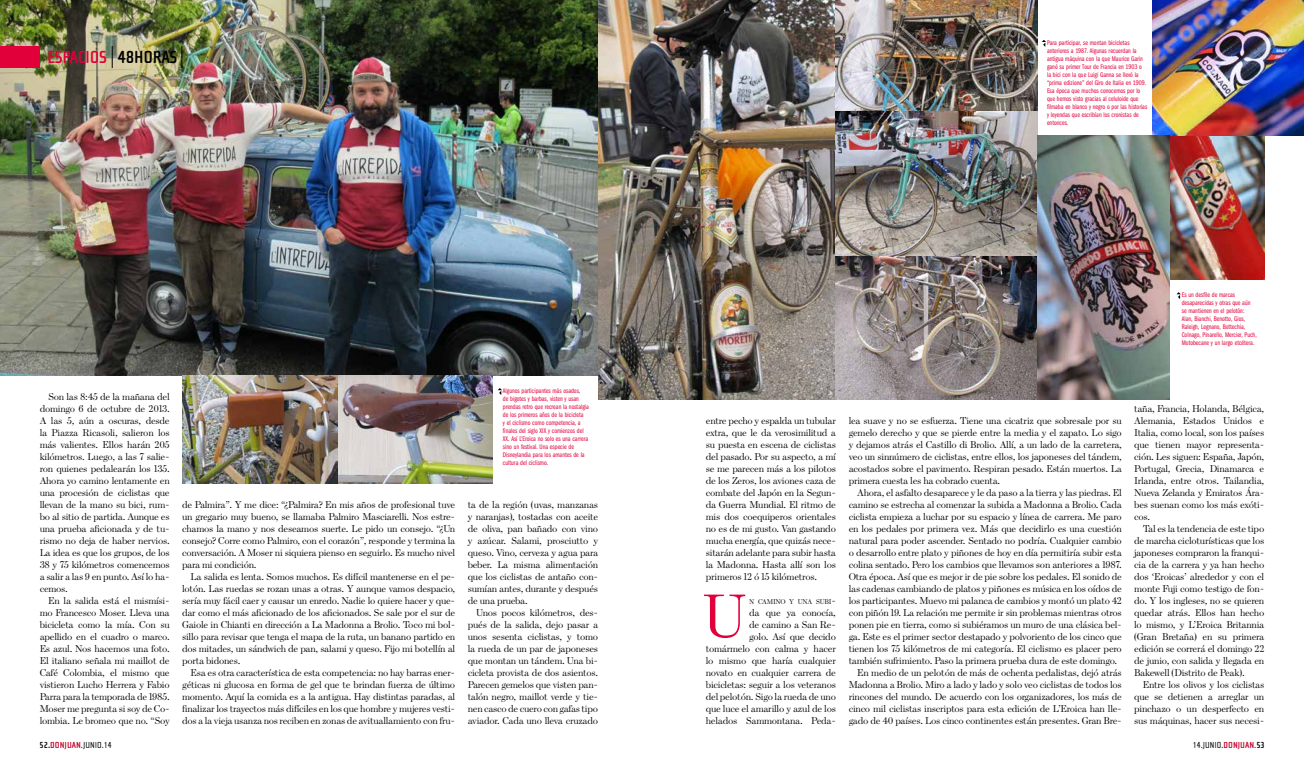
<style>
.page{position:relative;width:1304px;height:780px;background:#fff}
.page>*{position:absolute;margin:0;border:0;box-sizing:border-box;transform-origin:0 0}
.t1{font:300 62px "Escrow";color:#e2003b}
.t2{font:700 18px "Cholla Sans";letter-spacing:-.015em;color:#e2003b}
.t3{font:300 10px/12px "Escrow";letter-spacing:-.025em;color:#000;text-align:justify}
.t4{font:9px "Cholla Sans";color:#000}
.t5{font:7px/8px "Franklin Gothic Book Comp";color:#e2003b}
.t6{font:300 7px "Escrow";letter-spacing:-.035em;color:#000}
.s1{color:#000}
.s2{font-weight:700}
.s3{font-weight:700;color:#c1002a}
.s4{font-size:10px}
</style>
<div class="page">
<img style="left:0;top:0;width:598px;height:376px">
<div style="left:0;top:46px;width:39px;height:22px;background:#e2003b"></div>
<svg style="left:112px;top:46px;width:1px;height:22px"></svg>
<svg style="left:182px;top:46px;width:1px;height:22px"></svg>
<svg style="left:498px;top:388px;width:4px;height:7px"></svg>
<svg style="left:1042px;top:40px;width:4px;height:7px"></svg>
<svg style="left:1176px;top:292px;width:5px;height:7px"></svg>
<img style="left:182px;top:376px;width:310px;height:108px">
<img style="left:598px;top:0;width:439px;height:400px">
<img style="left:1169px;top:136px;width:95px;height:144px">
<img style="left:1153px;top:0;width:151px;height:136px">
<img style="left:1037px;top:136px;width:132px;height:264px">
<h2 class="t2" style="left:47px;top:48px;width:123px">ESPACIOS <span class="s1">48HORAS</span></h2>
<p class="t3" style="left:40px;top:390px;width:132px;text-indent:8px">Son las 8:45 de la mañana del domingo 6 de octubre de 2013.<br>A las 5, aún a oscuras, desde la Piazza Ricasoli, salieron los más valientes. Ellos harán 205 kilómetros. Luego, a las 7 salie&shy;ron quienes pedalearán los 135.<br>Ahora yo camino lentamente en una procesión de ciclistas que llevan de la mano su bici, rum&shy;bo al sitio de partida. Aunque es una prueba aficionada y de tu&shy;rismo no deja de haber nervios.<br>La idea es que los grupos, de los 38 y 75 kilómetros comencemos a salir a las 9 en punto. Así lo ha&shy;cemos.</p>
<p class="t3" style="left:40px;top:594px;width:132px;text-indent:8px">En la salida está el mismísi&shy;mo Francesco Moser. Lleva una bicicleta como la mía. Con su apellido en el cuadro o marco.<br>Es azul. Nos hacemos una foto.<br>El italiano señala mi maillot de Café Colombia, el mismo que vistieron Lucho Herrera y Fabio Parra para la temporada de 1985.<br>Moser me pregunta si soy de Co&shy;lombia. Le bromeo que no. “Soy</p>
<p class="t4" style="left:40px;top:739px;width:74px"><span class="s2">52.</span><span class="s3">DONJUAN</span>.JUNIO.14</p>
<p class="t5" style="left:503px;top:387px;width:88px">Algunos participantes más osados,<br>de bigotes y barbas, visten y usan prendas retro que recrean la nostalgia de los primeros años de la bicicleta<br>y el ciclismo como competencia, a finales del siglo XIX y comienzos del XX. Así L’Eroica no solo es una carrera sino un festival. Una especie de Disneylandia para los amantes de la cultura del ciclismo.</p>
<p class="t3" style="left:182px;top:498px;width:275px">de Palmira”. Y me dice: “¿Palmira? En mis años de profesional tuve un gregario muy bueno, se llamaba Palmiro Masciarelli. Nos estre&shy;chamos la mano y nos deseamos suerte. Le pido un consejo. “¿Un consejo? Corre como Palmiro, con el corazón”, responde y termina la conversación. A Moser ni siquiera pienso en seguirlo. Es mucho nivel para mi condición.</p>
<p class="t3" style="left:182px;top:570px;width:275px;text-indent:8px">La salida es lenta. Somos muchos. Es difícil mantenerse en el pe&shy;lotón. Las ruedas se rozan unas a otras. Y aunque vamos despacio, sería muy fácil caer y causar un enredo. Nadie lo quiere hacer y que&shy;dar como el más aficionado de los aficionados. Se sale por el sur de Gaiole in Chianti en dirección a La Madonna a Brolio. Toco mi bol&shy;sillo para revisar que tenga el mapa de la ruta, un banano partido en dos mitades, un sándwich de pan, salami y queso. Fijo mi botellín al porta bidones.</p>
<p class="t3" style="left:182px;top:666px;width:275px;text-indent:9px">Esa es otra característica de esta competencia: no hay barras ener&shy;géticas ni glucosa en forma de gel que te brindan fuerza de último momento. Aquí la comida es a la antigua. Hay distintas paradas, al finalizar los trayectos más difíciles en los que hombre y mujeres vesti&shy;dos a la vieja usanza nos reciben en zonas de avituallamiento con fru-</p>
<p class="t3" style="left:468px;top:498px;width:132px">ta de la región (uvas, manzanas y naranjas), tostadas con aceite de oliva, pan bañado con vino y azúcar. Salami, prosciutto y queso. Vino, cerveza y agua para beber. La misma alimentación que los ciclistas de antaño con&shy;sumían antes, durante y después de una prueba.</p>
<p class="t3" style="left:468px;top:606px;width:132px;text-indent:8px">Unos pocos kilómetros, des&shy;pués de la salida, dejo pasar a unos sesenta ciclistas, y tomo la rueda de un par de japoneses que montan un tándem. Una bi&shy;cicleta provista de dos asientos.<br>Parecen gemelos que visten pan&shy;talón negro, maillot verde y tie&shy;nen casco de cuero con gafas tipo aviador. Cada uno lleva cruzado</p>
<p class="t5" style="left:1047px;top:39px;width:102px">Para participar, se montan bicicletas anteriores a 1987. Algunas recuerdan la antigua máquina con la que Maurice Garin ganó su primer Tour de Francia en 1903 o la bici con la que Luigi Ganna se llevó la “prima edizione” del Giro de Italia en 1909.<br>Esa época que muchos conocemos por lo que hemos visto gracias al celuloide que filmaba en blanco y negro o por las historias y leyendas que escribían los cronistas de entonces.</p>
<p class="t5" style="left:1182px;top:291px;width:77px">Es un desfile de marcas desaparecidas y otras que aún se mantienen en el pelotón:<br>Alan, Bianchi, Benotto, Gios,<br>Raleigh, Legnano, Bottechia,<br>Colnago, Pinarello, Mercier, Puch,<br>Motobecane y un largo etcétera.</p>
<p class="t3" style="left:706px;top:414px;width:132px">entre pecho y espalda un tubular extra, que le da verosimilitud a su puesta en escena de ciclistas del pasado. Por su aspecto, a mí se me parecen más a los pilotos de los Zeros, los aviones caza de combate del Japón en la Segun&shy;da Guerra Mundial. El ritmo de mis dos coequiperos orientales no es de mi gusto. Van gastando mucha energía, que quizás nece&shy;sitarán adelante para subir hasta la Madonna. Hasta allí son los primeros 12 ó 15 kilómetros.</p>
<p class="t6" style="left:749px;top:597px;width:88px">N CAMINO Y UNA SUBI<span class="s4">-</span></p>
<p class="t3" style="left:706px;top:606px;width:132px;text-align:right">da que ya conocía,<br>de camino a San Re-<br>golo. Así que decido tomármelo con calma y hacer lo mismo que haría cualquier novato en cualquier carrera de bicicletas: seguir a los veteranos del pelotón. Sigo la rueda de uno que luce el amarillo y azul de los helados Sammontana. Peda-</p>
<h1 class="t1" style="left:702px;top:579px;width:46px">U</h1>
<p class="t3" style="left:849px;top:414px;width:275px">lea suave y no se esfuerza. Tiene una cicatriz que sobresale por su gemelo derecho y que se pierde entre la media y el zapato. Lo sigo y dejamos atrás el Castillo di Brolio. Allí, a un lado de la carretera, veo un sinnúmero de ciclistas, entre ellos, los japoneses del tándem, acostados sobre el pavimento. Respiran pesado. Están muertos. La primera cuesta les ha cobrado cuenta.</p>
<p class="t3" style="left:857px;top:486px;width:266px">Ahora, el asfalto desaparece y le da paso a la tierra y las piedras. El</p>
<p class="t3" style="left:849px;top:498px;width:275px">camino se estrecha al comenzar la subida a Madonna a Brolio. Cada</p>
<p class="t3" style="left:849px;top:510px;width:275px">ciclista empieza a luchar por su espacio y línea de carrera. Me paro</p>
<p class="t3" style="left:849px;top:522px;width:275px">en los pedales por primera vez. Más que decidirlo es una cuestión</p>
<p class="t3" style="left:849px;top:534px;width:275px">natural para poder ascender. Sentado no podría. Cualquier cambio</p>
<p class="t3" style="left:849px;top:546px;width:275px">o desarrollo entre plato y piñones de hoy en día permitiría subir esta</p>
<p class="t3" style="left:849px;top:558px;width:275px">colina sentado. Pero los cambios que llevamos son anteriores a 1987.</p>
<p class="t3" style="left:849px;top:570px;width:275px">Otra época. Así que es mejor ir de pie sobre los pedales. El sonido de</p>
<p class="t3" style="left:849px;top:582px;width:275px">las cadenas cambiando de platos y piñones es música en los oídos de</p>
<p class="t3" style="left:849px;top:594px;width:275px">los participantes. Muevo mi palanca de cambios y montó un plato 42</p>
<p class="t3" style="left:849px;top:606px;width:275px">con piñón 19. La relación me permite ir sin problemas mientras otros</p>
<p class="t3" style="left:849px;top:618px;width:275px">ponen pie en tierra, como si subiéramos un muro de una clásica bel-</p>
<p class="t3" style="left:849px;top:630px;width:275px">ga. Este es el primer sector destapado y polvoriento de los cinco que</p>
<p class="t3" style="left:849px;top:642px;width:275px">tienen los 75 kilómetros de mi categoría. El ciclismo es placer pero</p>
<p class="t3" style="left:849px;top:654px;width:270px">también sufrimiento. Paso la primera prueba dura de este domingo.</p>
<p class="t3" style="left:857px;top:666px;width:266px">En medio de un pelotón de más de ochenta pedalistas, dejó atrás</p>
<p class="t3" style="left:849px;top:678px;width:275px">Madonna a Brolio. Miro a lado y lado y solo veo ciclistas de todos los</p>
<p class="t3" style="left:849px;top:690px;width:275px">rincones del mundo. De acuerdo con los organizadores, los más de</p>
<p class="t3" style="left:849px;top:702px;width:275px">cinco mil ciclistas inscriptos para esta edición de L’Eroica han lle-</p>
<p class="t3" style="left:849px;top:714px;width:275px">gado de 40 países. Los cinco continentes están presentes. Gran Bre-</p>
<p class="t3" style="left:1134px;top:402px;width:132px">taña, Francia, Holanda, Bélgica, Alemania, Estados Unidos e Italia, como local, son los países que tienen mayor representa&shy;ción. Les siguen: España, Japón, Portugal, Grecia, Dinamarca e Irlanda, entre otros. Tailandia, Nueva Zelanda y Emiratos Ára&shy;bes suenan como los más exóti&shy;cos.</p>
<p class="t3" style="left:1134px;top:522px;width:132px;text-indent:8px">Tal es la tendencia de este tipo de marcha cicloturísticas que los japoneses compraron la franqui&shy;cia de la carrera y ya han hecho dos ‘Eroicas’ alrededor y con el monte Fuji como testigo de fon&shy;do. Y los ingleses, no se quieren quedar atrás. Ellos han hecho lo mismo, y L’Eroica Britannia (Gran Bretaña) en su primera edición se correrá el domingo 22 de junio, con salida y llegada en Bakewell (Distrito de Peak).</p>
<p class="t3" style="left:1134px;top:678px;width:132px;text-indent:8px">Entre los olivos y los ciclistas que se detienen a arreglar un pinchazo o un desperfecto en sus máquinas, hacer sus necesi-</p>
<p class="t4" style="left:1193px;top:740px;width:74px">14.JUNIO.<span class="s3">DONJUAN</span>.<span class="s2">53</span></p>
</div>
